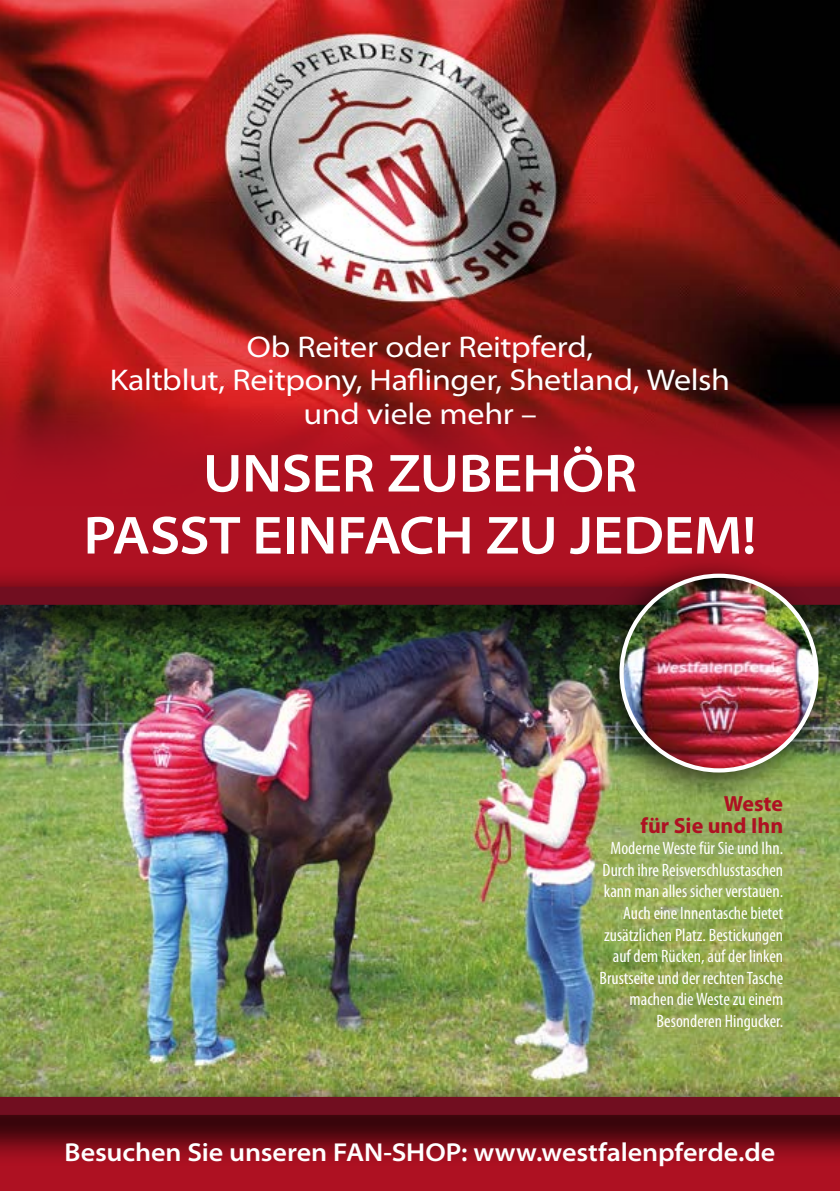
<style>
.page{position:relative;width:840px;height:1191px;background:#fff}
.page>*{position:absolute;margin:0;border:0;box-sizing:border-box;transform-origin:0 0}
.t1{font:600 semi-expanded 54px/62px "Myriad Pro";letter-spacing:-.005em;color:#fff;text-align:center}
.t2{font:semi-expanded 30px/33.4px "Myriad Pro";letter-spacing:-.01em;color:#fff;text-align:center;scale:1.04 1}
.t3{font:600 semi-expanded 26px "Myriad Pro";letter-spacing:-.005em;color:#fff}
.t4{font:700 22px/22px "Myriad Pro";color:#ae1122;text-align:right}
.t5{font:condensed 18px/21.6px "Myriad Pro";color:#fff;text-align:right}
</style>
<div class="page">
<img style="left:0;top:656px;width:839px;height:419px">
<img style="left:0;top:0;width:839px;height:403px">
<svg style="left:0;top:403px;width:839px;height:163px;background:#a7111f"></svg>
<div style="left:0;top:566px;width:839px;height:90px;background:#000;opacity:.75"></div>
<div style="left:0;top:587px;width:839px;height:18px;background:#710e20"></div>
<div style="left:580px;top:552px;width:256px;height:255px;background:#000;opacity:.75"></div>
<img style="left:621px;top:576px;width:194px;height:194px;border-radius:97px">
<div style="left:619px;top:573px;width:199px;height:199px;border:4px solid #fff;border-radius:50%"></div>
<div style="left:0;top:1106px;width:839px;height:85px;background:#ae1122"></div>
<div style="left:0;top:1075px;width:839px;height:91px;background:#000;opacity:.75"></div>
<div style="left:0;top:1097px;width:839px;height:18px;background:#710e20"></div>
<h2 class="t2" style="left:110px;top:330px;width:597px">Ob Reiter oder Reitpferd,<br>Kaltblut, Reitpony, Haflinger, Shetland, Welsh und viele mehr –</h2>
<h1 class="t1" style="left:84px;top:441px;width:673px">UNSER ZUBEHÖR<br>PASST EINFACH ZU JEDEM!</h1>
<p class="t4" style="left:640px;top:791px;width:144px">Weste<br>für Sie und Ihn</p>
<p class="t5" style="left:599px;top:837px;width:185px">Moderne Weste für Sie und Ihn.<br>Durch ihre Reisverschlusstaschen kann man alles sicher verstauen.<br>Auch eine Innentasche bietet zusätzlichen Platz. Bestickungen auf dem Rücken, auf der linken<br>Brustseite und der rechten Tasche machen die Weste zu einem<br>Besonderen Hingucker.</p>
<h3 class="t3" style="left:65px;top:1135px;width:711px">Besuchen Sie unseren FAN-SHOP: www.westfalenpferde.de</h3>
</div>
